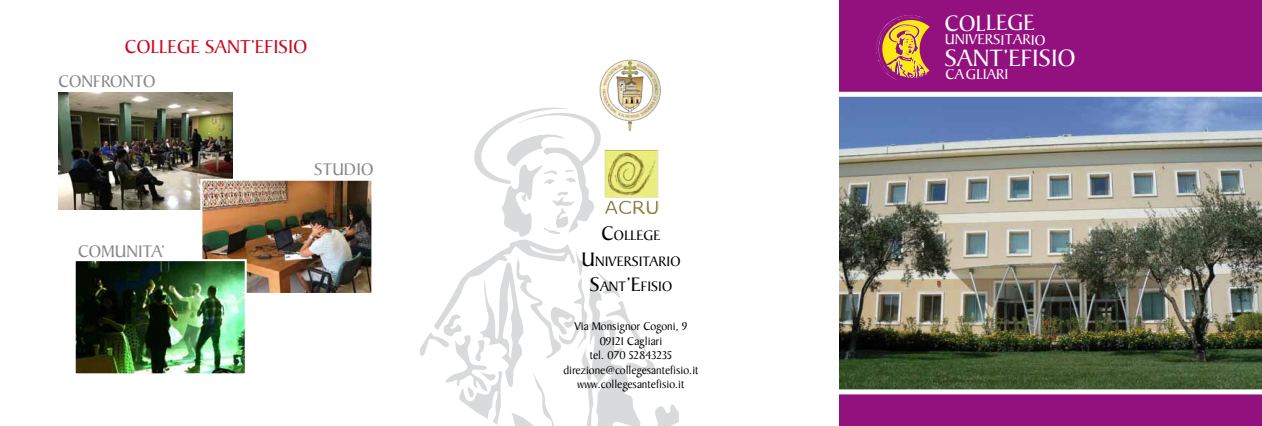
<style>
.page{position:relative;width:1262px;height:426px;background:#fff}
.page>*{position:absolute;margin:0;border:0;box-sizing:border-box;transform-origin:0 0}
.t1{font:25.4px "Baker Signet";color:#fff}
.t2{font:23.7px "Baker Signet";color:#fff}
.t3{font:20px "Baker Signet";color:#cd071e}
.t4{font:18px "Baker Signet";color:#87888a}
.t5{font:15.3px "Baker Signet";color:#fff}
.t6{font:15.2px "Baker Signet";color:#fff}
.t7{font:14.7px/25.2px "Baker Signet";color:#000;text-align:center}
.t8{font:12px/14.4px "Baker Signet";color:#000;text-align:center}
.s1{font-size:21px}
.s2{font-size:15.2px}
</style>
<div class="page">
<div style="left:840px;top:1px;width:421px;height:424px;background:#93117e"></div>
<svg style="left:420px;top:107px;width:258px;height:318px"></svg>
<img style="left:839px;top:92px;width:422px;height:302px">
<img style="left:595px;top:59px;width:71px;height:74px">
<img style="left:603px;top:151px;width:55px;height:62px">
<img style="left:58px;top:93px;width:174px;height:116px">
<img style="left:203px;top:181px;width:167px;height:110px">
<div style="left:200px;top:178px;width:173px;height:116px;border:2px solid #fff"></div>
<img style="left:77px;top:262px;width:167px;height:110px">
<div style="left:74px;top:259px;width:173px;height:116px;border:2px solid #fff"></div>
<svg style="left:876px;top:15px;width:53px;height:65px"></svg>
<h3 class="t3" style="left:125px;top:36px;width:182px">College SANT’EFISIO</h3>
<h3 class="t4" style="left:58px;top:72px;width:97px">CONFRONTO</h3>
<h3 class="t4" style="left:78px;top:241px;width:88px">COMUNITA’</h3>
<h3 class="t4" style="left:314px;top:159px;width:60px">STUDIO</h3>
<p class="t7" style="left:581px;top:223px;width:100px"><span class="s1">C</span>OLLEGE<br><span class="s1">U</span>NIVERSITARIO<br><span class="s1">S</span>ANT<span class="s1">’E</span>FISIO</p>
<p class="t8" style="left:563px;top:319px;width:137px">Via Monsignor Cogoni, 9<br>09121 Cagliari<br>tel. 070 52843235 direzione@collegesantefisio.it www.collegesantefisio.it</p>
<h2 class="t2" style="left:944px;top:11px;width:92px;rotate:-1deg">College</h2>
<p class="t5" style="left:945px;top:30px;width:102px;rotate:1deg">UNIVeRSI<span class="s2">TARIo</span></p>
<h1 class="t1" style="left:944px;top:44px;width:132px">SANT’eFISIo</h1>
<p class="t6" style="left:945px;top:66px;width:64px">CAglIARI</p>
</div>
